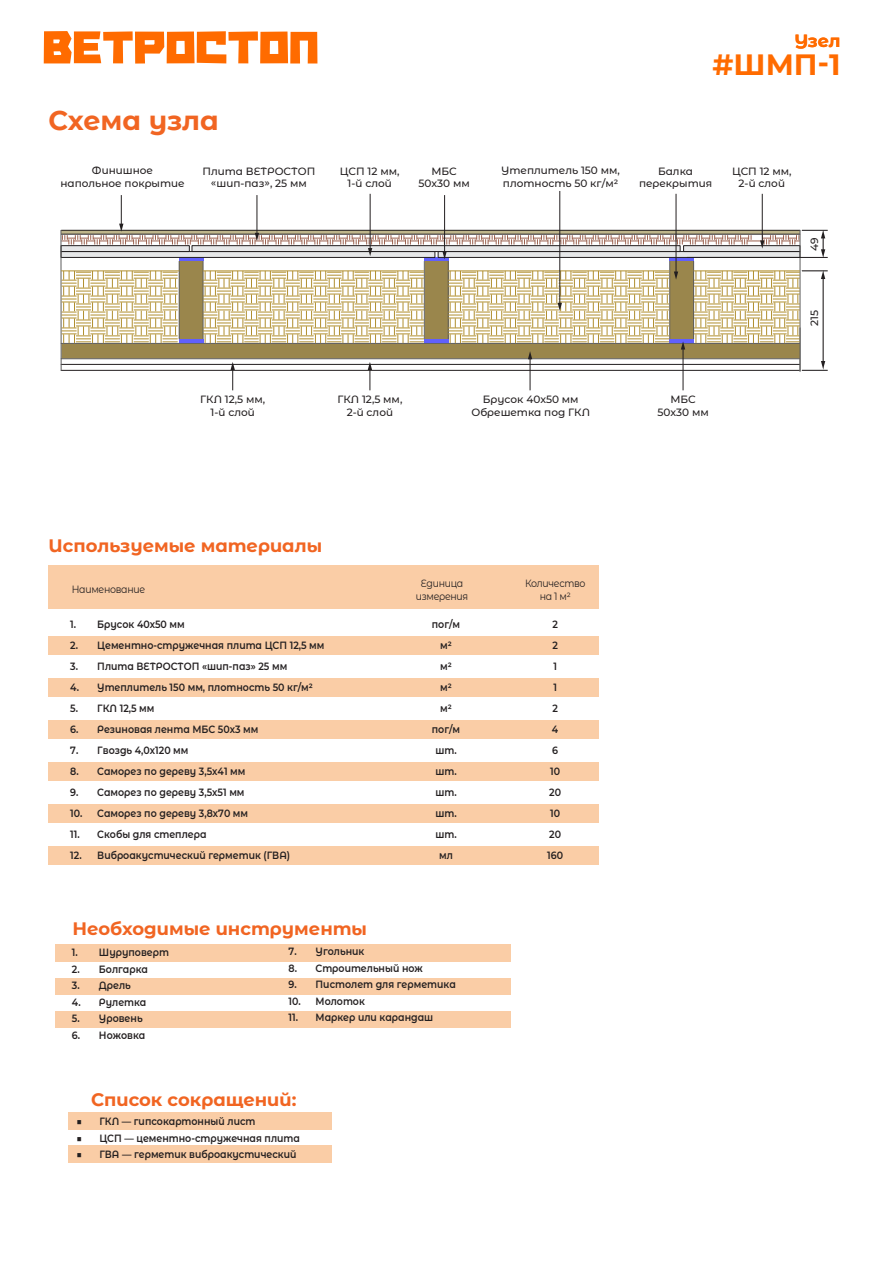
<style>
.page{position:relative;width:893px;height:1263px;background:#fff}
.page>*{position:absolute;margin:0;border:0;box-sizing:border-box;transform-origin:0 0}
.t1{font:700 29.25px "Montserrat Alternates";color:#ff6b00}
.t2{font:700 27px "Montserrat Alternates";color:#f16522}
.t3{font:700 18px "Montserrat Alternates";color:#f16522}
.t4{font:700 17.7px "Montserrat Alternates";color:#ff6b00}
.t5{font:600 10.5px "Montserrat Alternates";color:#231f20;scale:.9 1}
.t6{font:500 10.5px/12.6px "Montserrat Alternates";color:#231f20;text-align:center}
.t7{font:10.5px/13.5px "Montserrat Alternates";letter-spacing:-.03em;color:#231f20;text-align:center;scale:.9 1}
</style>
<div class="page">
<div style="left:55px;top:978px;width:455px;height:16px;background:#facda6"></div>
<div style="left:55px;top:1011px;width:455px;height:16px;background:#facda6"></div>
<div style="left:55px;top:944px;width:455px;height:17px;background:#facda6"></div>
<div style="left:69px;top:1113px;width:263px;height:17px;background:#facda6"></div>
<div style="left:69px;top:1145px;width:263px;height:18px;background:#facda6"></div>
<div style="left:49px;top:637px;width:550px;height:18px;background:#facda6"></div>
<div style="left:49px;top:678px;width:550px;height:19px;background:#facda6"></div>
<div style="left:49px;top:720px;width:550px;height:18px;background:#facda6"></div>
<div style="left:49px;top:762px;width:550px;height:18px;background:#facda6"></div>
<div style="left:49px;top:804px;width:550px;height:18px;background:#facda6"></div>
<div style="left:49px;top:846px;width:550px;height:18px;background:#facda6"></div>
<div style="left:49px;top:565px;width:550px;height:43px;background:#facda6"></div>
<svg style="left:44px;top:31px;width:273px;height:33px"></svg>
<hr style="left:61px;top:370px;width:738px;height:1px;background:#231f20">
<div style="left:61px;top:344px;width:739px;height:14px;background:#9a864c"></div>
<hr style="left:61px;top:364px;width:738px;height:1px;background:#231f20">
<hr style="left:61px;top:358px;width:738px;height:1px;background:#5c5c5c">
<hr style="left:61px;top:343px;width:738px;height:1px;background:#5c5c5c">
<div style="left:180px;top:261px;width:23px;height:78px;background:#9a864c"></div>
<hr style="left:179px;top:261px;width:1px;height:78px;background:#5c5c5c">
<hr style="left:203px;top:261px;width:1px;height:78px;background:#5c5c5c">
<hr style="left:179px;top:340px;width:24px;height:3px;background:#6160fc">
<hr style="left:179px;top:258px;width:24px;height:3px;background:#6160fc">
<div style="left:425px;top:261px;width:23px;height:78px;background:#9a864c"></div>
<hr style="left:424px;top:261px;width:1px;height:78px;background:#5c5c5c">
<hr style="left:448px;top:261px;width:1px;height:78px;background:#5c5c5c">
<hr style="left:424px;top:340px;width:25px;height:3px;background:#6160fc">
<hr style="left:424px;top:258px;width:25px;height:3px;background:#6160fc">
<div style="left:670px;top:261px;width:24px;height:78px;background:#9a864c"></div>
<hr style="left:669px;top:261px;width:1px;height:78px;background:#5c5c5c">
<hr style="left:693px;top:261px;width:1px;height:78px;background:#5c5c5c">
<hr style="left:669px;top:340px;width:25px;height:3px;background:#6160fc">
<hr style="left:669px;top:258px;width:25px;height:3px;background:#6160fc">
<hr style="left:61px;top:230px;width:1px;height:140px;background:#5c5c5c">
<hr style="left:800px;top:230px;width:1px;height:141px;background:#5c5c5c">
<svg style="left:203px;top:272px;width:221px;height:71px"></svg>
<svg style="left:62px;top:272px;width:115px;height:71px"></svg>
<hr style="left:203px;top:271px;width:221px;height:1px;background:#b18f2f">
<hr style="left:61px;top:271px;width:118px;height:1px;background:#b18f2f">
<hr style="left:823px;top:278px;width:1px;height:84px;background:#231f20">
<svg style="left:694px;top:270px;width:134px;height:73px"></svg>
<svg style="left:802px;top:361px;width:26px;height:10px"></svg>
<hr style="left:530px;top:358px;width:1px;height:32px;background:#231f20">
<svg style="left:231px;top:362px;width:4px;height:28px"></svg>
<svg style="left:368px;top:362px;width:4px;height:28px"></svg>
<hr style="left:683px;top:348px;width:1px;height:42px;background:#231f20">
<hr style="left:121px;top:195px;width:1px;height:30px;background:#231f20">
<hr style="left:257px;top:195px;width:1px;height:39px;background:#231f20">
<hr style="left:370px;top:194px;width:1px;height:55px;background:#231f20">
<hr style="left:762px;top:194px;width:1px;height:48px;background:#231f20">
<hr style="left:676px;top:194px;width:1px;height:79px;background:#231f20">
<hr style="left:444px;top:195px;width:1px;height:58px;background:#231f20">
<svg style="left:61px;top:224px;width:767px;height:35px"></svg>
<hr style="left:559px;top:191px;width:1px;height:113px;background:#231f20">
<svg style="left:448px;top:271px;width:237px;height:88px"></svg>
<h2 class="t2" style="left:49px;top:101px;width:172px">Схема узла</h2>
<h3 class="t4" style="left:794px;top:28px;width:48px">Узел</h3>
<h1 class="t1" style="left:712px;top:43px;width:130px">#ШМП-1</h1>
<p class="t6" style="left:60px;top:163px;width:126px">Финишное напольное покрытие</p>
<p class="t6" style="left:203px;top:164px;width:114px">Плита ВЕТРОСТОП «шип-паз», 25 мм</p>
<p class="t6" style="left:501px;top:163px;width:120px;text-align:left">Утеплитель 150 мм, плотность 50 кг/м2</p>
<p class="t6" style="left:340px;top:164px;width:61px">ЦСП 12 мм,<br>1-й слой</p>
<p class="t6" style="left:732px;top:164px;width:61px">ЦСП 12 мм,<br>2-й слой</p>
<p class="t6" style="left:418px;top:164px;width:53px">МБС<br>50х30 мм</p>
<p class="t6" style="left:639px;top:164px;width:75px">Балка перекрытия</p>
<p class="t6" style="left:808px;top:251px;width:15px;rotate:-90deg">49</p>
<p class="t6" style="left:808px;top:326px;width:17px;rotate:-90deg">215</p>
<p class="t6" style="left:200px;top:392px;width:66px">ГКЛ 12,5 мм,<br>1-й слой</p>
<p class="t6" style="left:337px;top:392px;width:66px">ГКЛ 12,5 мм,<br>2-й слой</p>
<p class="t6" style="left:471px;top:392px;width:120px">Брусок 40х50 мм<br>Обрешетка под ГКЛ</p>
<p class="t6" style="left:657px;top:392px;width:53px">МБС<br>50х30 мм</p>
<h3 class="t3" style="left:49px;top:532px;width:275px">Используемые материалы</h3>
<p class="t7" style="left:72px;top:582px;width:83px">Наименование</p>
<p class="t7" style="left:416px;top:576px;width:60px">Единица измерения</p>
<p class="t7" style="left:525px;top:576px;width:69px">Количество на 1 м2</p>
<p class="t5" style="left:70px;top:617px;width:129px">1. Брусок 40х50 мм</p>
<p class="t5" style="left:432px;top:617px;width:33px">пог/м</p>
<p class="t5" style="left:552px;top:617px;width:8px">2</p>
<p class="t5" style="left:70px;top:638px;width:284px">2. Цементно-стружечная плита ЦСП 12,5 мм</p>
<p class="t5" style="left:440px;top:638px;width:14px">м2</p>
<p class="t5" style="left:552px;top:638px;width:8px">2</p>
<p class="t5" style="left:70px;top:659px;width:243px">3. Плита ВЕТРОСТОП «шип-паз» 25 мм</p>
<p class="t5" style="left:440px;top:659px;width:14px">м2</p>
<p class="t5" style="left:553px;top:659px;width:6px">1</p>
<p class="t5" style="left:70px;top:680px;width:271px">4. Утеплитель 150 мм, плотность 50 кг/м2</p>
<p class="t5" style="left:440px;top:680px;width:14px">м2</p>
<p class="t5" style="left:553px;top:680px;width:6px">1</p>
<p class="t5" style="left:70px;top:701px;width:95px">5. ГКЛ 12,5 мм</p>
<p class="t5" style="left:440px;top:701px;width:14px">м2</p>
<p class="t5" style="left:552px;top:701px;width:8px">2</p>
<p class="t5" style="left:70px;top:722px;width:211px">6. Резиновая лента МБС 50х3 мм</p>
<p class="t5" style="left:432px;top:722px;width:33px">пог/м</p>
<p class="t5" style="left:552px;top:722px;width:9px">4</p>
<p class="t5" style="left:70px;top:743px;width:133px">7. Гвоздь 4,0х120 мм</p>
<p class="t5" style="left:435px;top:743px;width:25px">шт.</p>
<p class="t5" style="left:552px;top:743px;width:8px">6</p>
<p class="t5" style="left:70px;top:764px;width:196px">8. Саморез по дереву 3,5х41 мм</p>
<p class="t5" style="left:435px;top:764px;width:25px">шт.</p>
<p class="t5" style="left:550px;top:764px;width:13px">10</p>
<p class="t5" style="left:70px;top:785px;width:195px">9. Саморез по дереву 3,5х51 мм</p>
<p class="t5" style="left:435px;top:785px;width:25px">шт.</p>
<p class="t5" style="left:549px;top:785px;width:15px">20</p>
<p class="t5" style="left:70px;top:806px;width:199px">10. Саморез по дереву 3,8х70 мм</p>
<p class="t5" style="left:435px;top:806px;width:25px">шт.</p>
<p class="t5" style="left:550px;top:806px;width:13px">10</p>
<p class="t5" style="left:70px;top:827px;width:153px">11. Скобы для степлера</p>
<p class="t5" style="left:435px;top:827px;width:25px">шт.</p>
<p class="t5" style="left:549px;top:827px;width:15px">20</p>
<p class="t5" style="left:70px;top:848px;width:246px">12. Виброакустический герметик (ГВА)</p>
<p class="t5" style="left:439px;top:848px;width:17px">мл</p>
<p class="t5" style="left:547px;top:848px;width:19px">160</p>
<h3 class="t3" style="left:72px;top:915px;width:296px">Необходимые инструменты</h3>
<p class="t5" style="left:72px;top:945px;width:109px">1. Шуруповерт</p>
<p class="t5" style="left:72px;top:962px;width:86px">2. Болгарка</p>
<p class="t5" style="left:72px;top:978px;width:67px">3. Дрель</p>
<p class="t5" style="left:72px;top:995px;width:84px">4. Рулетка</p>
<p class="t5" style="left:72px;top:1011px;width:80px">5. Уровень</p>
<p class="t5" style="left:72px;top:1028px;width:83px">6. Ножовка</p>
<p class="t5" style="left:289px;top:944px;width:86px">7. Угольник</p>
<p class="t5" style="left:289px;top:960px;width:151px">8. Строительный нож</p>
<p class="t5" style="left:289px;top:977px;width:187px">9. Пистолет для герметика</p>
<p class="t5" style="left:289px;top:993px;width:86px">10. Молоток</p>
<p class="t5" style="left:289px;top:1010px;width:162px">11. Маркер или карандаш</p>
<h3 class="t3" style="left:91px;top:1087px;width:207px">Список сокращений:</h3>
<p class="t5" style="left:76px;top:1114px;width:200px">■ ГКЛ — гипсокартонный лист</p>
<p class="t5" style="left:76px;top:1130px;width:250px">■ ЦСП — цементно-стружечная плита</p>
<p class="t5" style="left:76px;top:1147px;width:246px">■ ГВА — герметик виброакустический</p>
</div>
